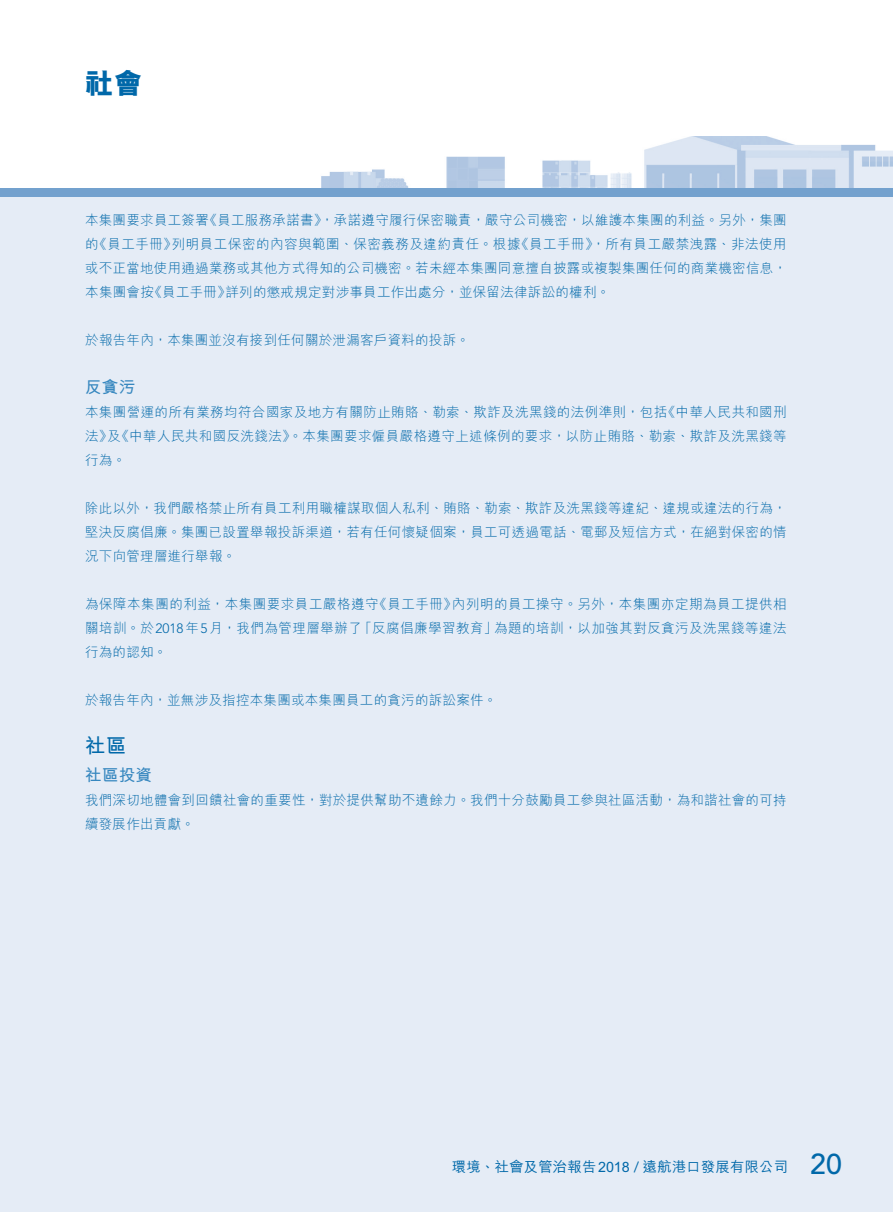
<style>
.page{position:relative;width:893px;height:1212px;background:#fff}
.page>*{position:absolute;margin:0;border:0;box-sizing:border-box;transform-origin:0 0}
.t1{font:500 28.5px "Avenir LT Std";color:#0068a9}
.t2{font:800 28.5px "M Hei HK";color:#0068a9}
.t3{font:700 20.25px "M Hei HK";color:#0068a9}
.t4{font:700 16.5px "M Hei HK";letter-spacing:.02em;color:#3687bf}
.t5{font:500 14.25px "M Hei HK";letter-spacing:.02em;color:#0068a9}
.t6{font:300 13.5px/24px "M Hei HK";letter-spacing:.02em;color:#0068a9}
.t7{font:300 13.5px "M Hei HK";letter-spacing:.04em;color:#0068a9}
.s1{font-family:"Avenir LT Std"}
.s2{font-family:"Avenir LT Std";font-weight:400}
</style>
<div class="page">
<div style="left:0;top:189px;width:893px;height:1023px;background:#e5ecf6"></div>
<img style="left:321px;top:137px;width:572px;height:51px">
<div style="left:0;top:188px;width:893px;height:8px;background:#73a1ce"></div>
<h1 class="t2" style="left:85px;top:69px;width:59px">社會</h1>
<p class="t6" style="left:204px;top:208px;width:584px">《員工服務承諾書，》承諾遵守履行保密職責，嚴守公司機密，以維護本集團的利益。另外，集團</p>
<p class="t6" style="left:85px;top:208px;width:125px">本集團要求員工簽署</p>
<p class="t7" style="left:172px;top:237px;width:350px">列明員工保密的內容與範圍、保密義務及違約責任。根據</p>
<p class="t7" style="left:515px;top:237px;width:273px">《員工手冊，》所有員工嚴禁洩露、非法使用</p>
<p class="t6" style="left:85px;top:232px;width:15px">的</p>
<p class="t6" style="left:85px;top:256px;width:703px">或不正當地使用通過業務或其他方式得知的公司機密。若未經本集團同意擅自披露或複製集團任何的商業機密信息，</p>
<p class="t6" style="left:226px;top:280px;width:386px">詳列的懲戒規定對涉事員工作出處分，並保留法律訴訟的權利。</p>
<p class="t6" style="left:94px;top:232px;width:85px">《員工手冊》</p>
<p class="t6" style="left:85px;top:280px;width:70px">本集團會按</p>
<p class="t6" style="left:85px;top:328px;width:386px">於報告年內，本集團並沒有接到任何關於泄漏客戶資料的投訴。</p>
<p class="t4" style="left:85px;top:375px;width:52px">反貪污</p>
<p class="t6" style="left:149px;top:280px;width:83px">《員工手冊》</p>
<p class="t6" style="left:662px;top:400px;width:126px">《中華人民共和國刑</p>
<p class="t6" style="left:85px;top:400px;width:703px">本集團營運的所有業務均符合國家及地方有關防止賄賂、勒索、欺詐及洗黑錢的法例準則，包括<br>法》《中華人民共和國反洗錢法》。本集團要求僱員嚴格遵守上述條例的要求，以防止賄賂、勒索、欺詐及洗黑錢等</p>
<p class="t6" style="left:85px;top:424px;width:42px;text-indent:22px">及行為。</p>
<p class="t6" style="left:85px;top:496px;width:703px;text-align:justify">除此以外，我們嚴格禁止所有員工利用職權謀取個人私利、賄賂、勒索、欺詐及洗黑錢等違紀、違規或違法的行為，堅決反腐倡廉。集團已設置舉報投訴渠道，若有任何懷疑個案，員工可透過電話、電郵及短信方式，在絕對保密的情況下向管理層進行舉報。</p>
<p class="t7" style="left:452px;top:597px;width:336px">內列明的員工操守。另外，本集團亦定期為員工提供相</p>
<p class="t7" style="left:85px;top:597px;width:295px">為保障本集團的利益，本集團要求員工嚴格遵守</p>
<p class="t6" style="left:374px;top:592px;width:85px">《員工手冊》</p>
<p class="t6" style="left:358px;top:616px;width:140px">「反腐倡廉學習教育」</p>
<p class="t6" style="left:85px;top:616px;width:278px">關培訓。於<span class="s1">2018</span>年<span class="s1">5</span>月，我們為管理層舉辦了行為的認知。</p>
<p class="t6" style="left:85px;top:688px;width:414px">於報告年內，並無涉及指控本集團或本集團員工的貪污的訴訟案件。</p>
<h2 class="t3" style="left:85px;top:731px;width:42px">社區</h2>
<p class="t4" style="left:85px;top:763px;width:68px">社區投資</p>
<p class="t6" style="left:85px;top:788px;width:703px">我們深切地體會到回饋社會的重要性，對於提供幫助不遺餘力。我們十分鼓勵員工參與社區活動，為和諧社會的可持續發展作出貢獻。</p>
<p class="t6" style="left:494px;top:616px;width:294px">為題的培訓，以加強其對反貪污及洗黑錢等違法</p>
<p class="t5" style="left:452px;top:1157px;width:338px">環境、社會及管治報告2018 <span class="s2">/</span> 遠航港口發展有限公司</p>
<h1 class="t1" style="left:810px;top:1148px;width:33px">20</h1>
</div>
